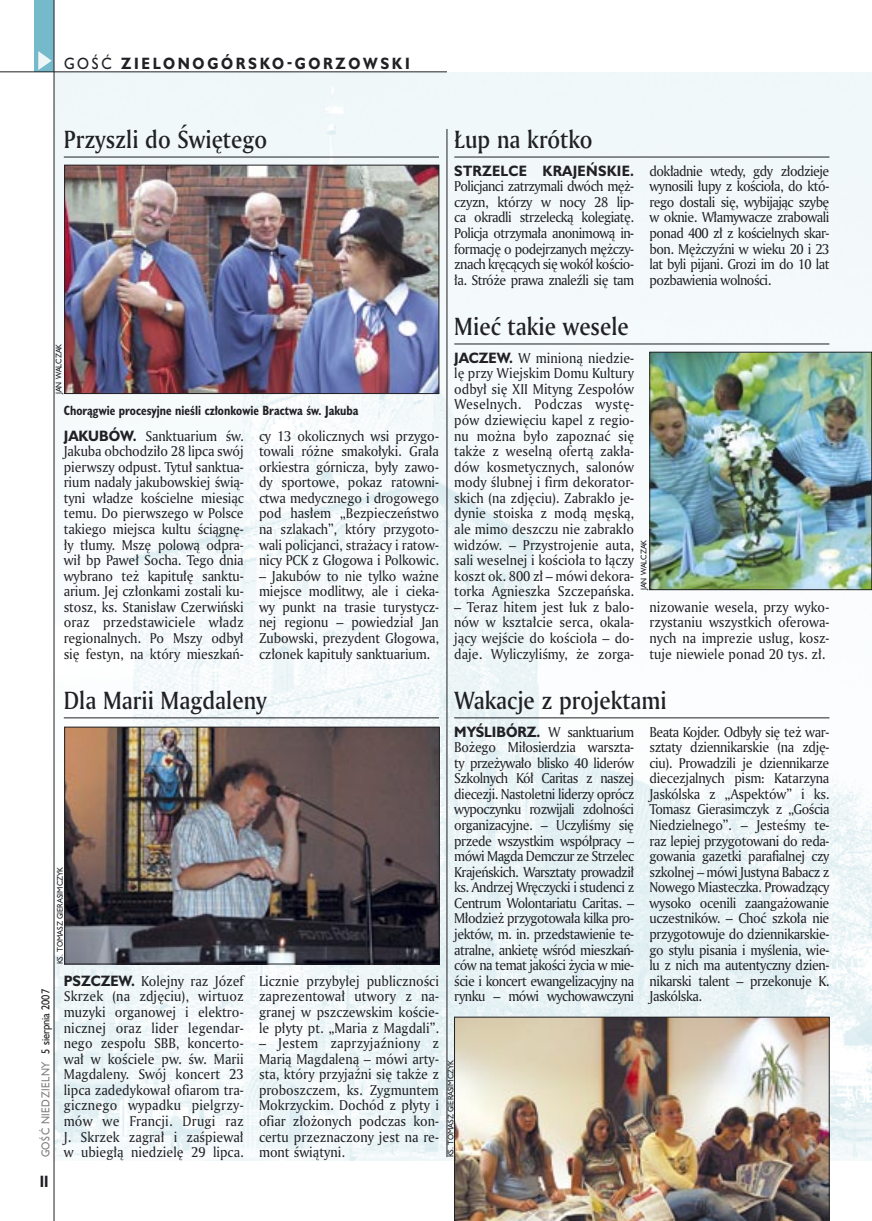
<style>
.page{position:relative;width:872px;height:1221px;background:#fff}
.page>*{position:absolute;margin:0;border:0;box-sizing:border-box;transform-origin:0 0}
._05d_tytyl_Kronika_AmMd_16_pt{font:24px "Amerigo Md PL";color:#212125;scale:.9 1}
._15a_temat_lewo{font:700 15px "Humanst 521 PL";letter-spacing:.2em;color:#212125;scale:.9 1}
._16_pagina_lewa{font:700 15px "Humanst 521 Cn PL";color:#212125;scale:.94 1}
._03_body_bez_akapitu{font:13.8px/15.6px "Amerigo PL";letter-spacing:-.01em;color:#212125;text-align:justify;scale:.94 1}
._09_podpis_zdjecia_HuCnB{font:700 12.3px "Humanst 521 Cn PL";color:#212125;scale:.94 1}
._18a_data_lewa_GOSC{font:10.5px "Humanst 521 PL";letter-spacing:.05em;color:#7f7f83;scale:.9 1}
._18_data_lewa{font:10.5px "Humanst 521 PL";color:#212125;scale:.9 1}
._09a_autor_zdjecia_Hu_5_pt{font:7.5px "Humanst 521 PL";color:#212125;scale:.94 1}
.s1{font-weight:400}
.s2{font-family:"Humanst 521 PL";font-weight:700}
</style>
<div class="page">
<img style="left:55px;top:72px;width:817px;height:1088px">
<div style="left:35px;top:0;width:19px;height:72px;background:#75baca"></div>
<svg style="left:38px;top:51px;width:14px;height:19px"></svg>
<hr style="left:54px;top:0;width:1px;height:1220px;background:#212125">
<hr style="left:0;top:72px;width:447px;height:1px;background:#212125">
<hr style="left:447px;top:129px;width:1px;height:1027px;background:#212125">
<hr style="left:64px;top:157px;width:375px;height:1px;background:#212125">
<img style="left:66px;top:167px;width:371px;height:225px">
<div style="left:64px;top:165px;width:375px;height:229px;border:1px solid #212125"></div>
<hr style="left:64px;top:717px;width:375px;height:1px;background:#212125">
<img style="left:66px;top:728px;width:371px;height:234px">
<div style="left:64px;top:726px;width:375px;height:238px;border:1px solid #212125"></div>
<hr style="left:454px;top:343px;width:375px;height:1px;background:#212125">
<img style="left:651px;top:354px;width:219px;height:234px">
<div style="left:649px;top:352px;width:223px;height:238px;border:1px solid #212125"></div>
<hr style="left:454px;top:717px;width:375px;height:1px;background:#212125">
<img style="left:454px;top:1016px;width:375px;height:204px">
<hr style="left:454px;top:157px;width:375px;height:1px;background:#212125">
<p class="_15a_temat_lewo" style="left:64px;top:53px;width:385px"><span class="s1">GOŚĆ</span> ZIELONOGÓRSKO-GORZOWSKI</p>
<p class="_05d_tytyl_Kronika_AmMd_16_pt" style="left:64px;top:123px;width:227px">Przyszli do Świętego</p>
<p class="_05d_tytyl_Kronika_AmMd_16_pt" style="left:454px;top:123px;width:155px">Łup na krótko</p>
<p class="_03_body_bez_akapitu" style="left:454px;top:162px;width:193px"><span class="s2">STRZELCE KRAJEŃSKIE.<br></span>Policjanci zatrzymali dwóch męż&shy;czyzn, którzy w nocy 28 lip&shy;ca okradli strzelecką kolegiatę.<br>Policja otrzymała anonimową in&shy;formację o podejrzanych mężczy&shy;znach kręcących się wokół kościo&shy;ła. Stróże prawa znaleźli się tam</p>
<p class="_03_body_bez_akapitu" style="left:649px;top:162px;width:193px">dokładnie wtedy, gdy złodzieje wynosili łupy z kościoła, do któ&shy;rego dostali się, wybijając szybę w oknie. Włamywacze zrabowali ponad 400 zł z kościelnych skar&shy;bon. Mężczyźni w wieku 20 i 23 lat byli pijani. Grozi im do 10 lat pozbawienia wolności.</p>
<p class="_09a_autor_zdjecia_Hu_5_pt" style="left:54px;top:394px;width:55px;rotate:-90deg">JAN WALCZAK</p>
<p class="_09_podpis_zdjecia_HuCnB" style="left:64px;top:402px;width:315px">Chorągwie procesyjne nieśli członkowie Bractwa św. Jakuba</p>
<p class="_03_body_bez_akapitu" style="left:64px;top:427px;width:193px"><span class="s2">JAKUBÓW.</span> Sanktuarium św.<br>Jakuba obchodziło 28 lipca swój pierwszy odpust. Tytuł sanktua&shy;rium nadały jakubowskiej świą&shy;tyni władze kościelne miesiąc temu. Do pierwszego w Polsce takiego miejsca kultu ściągnę&shy;ły tłumy. Mszę polową odpra&shy;wił bp Paweł Socha. Tego dnia wybrano też kapitułę sanktu&shy;arium. Jej członkami zostali ku&shy;stosz, ks. Stanisław Czerwiński oraz przedstawiciele władz regionalnych. Po Mszy odbył się festyn, na który mieszkań-</p>
<p class="_03_body_bez_akapitu" style="left:259px;top:427px;width:193px">cy 13 okolicznych wsi przygo&shy;towali różne smakołyki. Grała orkiestra górnicza, były zawo&shy;dy sportowe, pokaz ratowni&shy;ctwa medycznego i drogowego pod hasłem „Bezpieczeństwo na szlakach”, który przygoto&shy;wali policjanci, strażacy i ratow&shy;nicy PCK z Głogowa i Polkowic.</p>
<p class="_03_body_bez_akapitu" style="left:259px;top:567px;width:193px">– Jakubów to nie tylko ważne miejsce modlitwy, ale i cieka&shy;wy punkt na trasie turystycz&shy;nej regionu – powiedział Jan Zubowski, prezydent Głogowa, członek kapituły sanktuarium.</p>
<p class="_05d_tytyl_Kronika_AmMd_16_pt" style="left:454px;top:310px;width:195px">Mieć takie wesele</p>
<p class="_03_body_bez_akapitu" style="left:454px;top:349px;width:193px"><span class="s2">JACZEW.</span> W minioną niedzie&shy;lę przy Wiejskim Domu Kultury odbył się XII Mityng Zespołów Weselnych. Podczas wystę&shy;pów dziewięciu kapel z regio&shy;nu można było zapoznać się także z weselną ofertą zakła&shy;dów kosmetycznych, salonów mody ślubnej i firm dekorator&shy;skich (na zdjęciu). Zabrakło je&shy;dynie stoiska z modą męską, ale mimo deszczu nie zabrakło widzów. – Przystrojenie auta, sali weselnej i kościoła to łączy koszt ok. 800 zł – mówi dekora&shy;torka Agnieszka Szczepańska.</p>
<p class="_03_body_bez_akapitu" style="left:454px;top:598px;width:193px">– Teraz hitem jest łuk z balo&shy;nów w kształcie serca, okala&shy;jący wejście do kościoła – do&shy;daje. Wyliczyliśmy, że zorga-</p>
<p class="_03_body_bez_akapitu" style="left:649px;top:598px;width:193px">nizowanie wesela, przy wyko&shy;rzystaniu wszystkich oferowa&shy;nych na imprezie usług, kosz&shy;tuje niewiele ponad 20 tys. zł.</p>
<p class="_09a_autor_zdjecia_Hu_5_pt" style="left:638px;top:590px;width:55px;rotate:-90deg">JAN WALCZAK</p>
<p class="_05d_tytyl_Kronika_AmMd_16_pt" style="left:64px;top:684px;width:227px">Dla Marii Magdaleny</p>
<p class="_09a_autor_zdjecia_Hu_5_pt" style="left:55px;top:964px;width:105px;rotate:-90deg">KS. TOMASZ GIERASIMCZYK</p>
<p class="_18_data_lewa" style="left:38px;top:1053px;width:73px;rotate:-90deg">5 sierpnia 2007</p>
<p class="_18a_data_lewa_GOSC" style="left:38px;top:1157px;width:108px;rotate:-90deg">GOŚĆ NIEDZIELNY</p>
<p class="_16_pagina_lewa" style="left:40px;top:1170px;width:11px">II</p>
<p class="_03_body_bez_akapitu" style="left:64px;top:972px;width:193px"><span class="s2">PSZCZEW.</span> Kolejny raz Józef Skrzek (na zdjęciu), wirtuoz muzyki organowej i elektro&shy;nicznej oraz lider legendar&shy;nego zespołu SBB, koncerto&shy;wał w kościele pw. św. Marii Magdaleny. Swój koncert 23 lipca zadedykował ofiarom tra&shy;gicznego wypadku pielgrzy&shy;mów we Francji. Drugi raz J. Skrzek zagrał i zaśpiewał w ubiegłą niedzielę 29 lipca.</p>
<p class="_03_body_bez_akapitu" style="left:259px;top:972px;width:193px">Licznie przybyłej publiczności zaprezentował utwory z na&shy;granej w pszczewskim koście&shy;le płyty pt. „Maria z Magdali”.</p>
<p class="_03_body_bez_akapitu" style="left:259px;top:1034px;width:193px">– Jestem zaprzyjaźniony z Marią Magdaleną – mówi arty&shy;sta, który przyjaźni się także z proboszczem, ks. Zygmuntem Mokrzyckim. Dochód z płyty i ofiar złożonych podczas kon&shy;certu przeznaczony jest na re&shy;mont świątyni.</p>
<p class="_05d_tytyl_Kronika_AmMd_16_pt" style="left:454px;top:684px;width:238px">Wakacje z projektami</p>
<p class="_03_body_bez_akapitu" style="left:454px;top:723px;width:193px"><span class="s2">MYŚLIBÓRZ.</span> W sanktuarium Bożego Miłosierdzia warszta&shy;ty przeżywało blisko 40 liderów Szkolnych Kół Caritas z naszej diecezji. Nastoletni liderzy oprócz wypoczynku rozwijali zdolności organizacyjne. – Uczyliśmy się przede wszystkim współpracy – mówi Magda Demczur ze Strzelec Krajeńskich. Warsztaty prowadził ks. Andrzej Wręczycki i studenci z Centrum Wolontariatu Caritas. – Młodzież przygotowała kilka pro&shy;jektów, m. in. przedstawienie te&shy;atralne, ankietę wśród mieszkań&shy;ców na temat jakości życia w mie&shy;ście i koncert ewangelizacyjny na rynku – mówi wychowawczyni</p>
<p class="_03_body_bez_akapitu" style="left:649px;top:723px;width:193px">Beata Kojder. Odbyły się też war&shy;sztaty dziennikarskie (na zdję&shy;ciu). Prowadzili je dziennikarze diecezjalnych pism: Katarzyna Jaskólska z „Aspektów” i ks.<br>Tomasz Gierasimczyk z „Gościa Niedzielnego”. – Jesteśmy te&shy;raz lepiej przygotowani do reda&shy;gowania gazetki parafialnej czy szkolnej – mówi Justyna Babacz z Nowego Miasteczka. Prowadzący wysoko ocenili zaangażowanie uczestników. – Choć szkoła nie przygotowuje do dziennikarskie&shy;go stylu pisania i myślenia, wie&shy;lu z nich ma autentyczny dzien&shy;nikarski talent – przekonuje K.<br>Jaskólska.</p>
<p class="_09a_autor_zdjecia_Hu_5_pt" style="left:445px;top:1156px;width:105px;rotate:-90deg">KS. TOMASZ GIERASIMCZYK</p>
</div>
